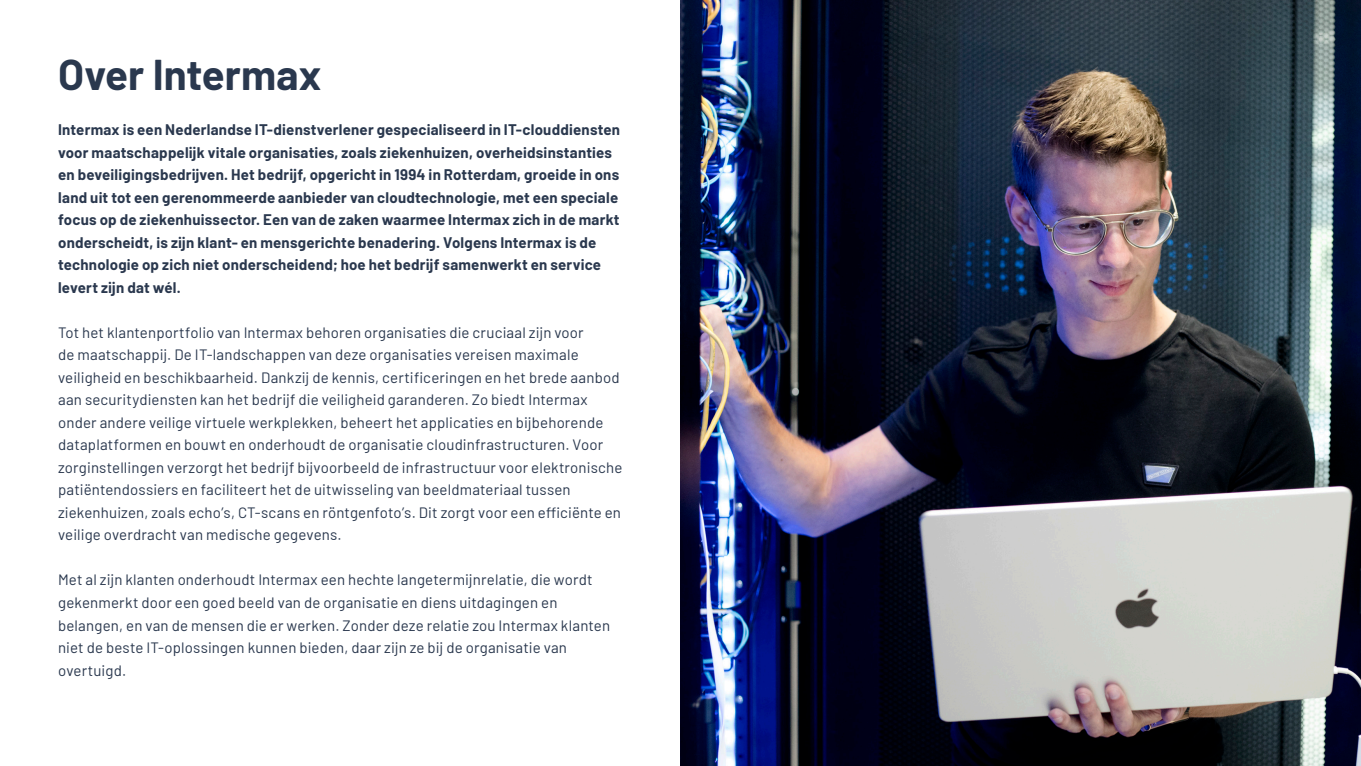
<style>
.page{position:relative;width:1361px;height:766px;background:#fff}
.page>*{position:absolute;margin:0;border:0;box-sizing:border-box;transform-origin:0 0}
.t1{font:700 42px "Barlow";color:#2a384e}
.t2{font:15px/22.5px "Barlow";letter-spacing:.01em;color:#2a384e}
.t3{font:700 15px/22.5px "Barlow";letter-spacing:.015em;color:#2a384e}
</style>
<div class="page">
<img style="left:680px;top:0;width:681px;height:765px">
<p class="t1" style="left:58px;top:44px;width:265px">Over Intermax</p>
<p class="t3" style="left:58px;top:117px;width:563px">Intermax is een Nederlandse IT-dienstverlener gespecialiseerd in IT-clouddiensten voor maatschappelijk vitale organisaties, zoals ziekenhuizen, overheidsinstanties en beveiligingsbedrijven. Het bedrijf, opgericht in 1994 in Rotterdam, groeide in ons land uit tot een gerenommeerde aanbieder van cloudtechnologie, met een speciale focus op de ziekenhuissector. Een van de zaken waarmee Intermax zich in de markt onderscheidt, is zijn klant- en mensgerichte benadering. Volgens Intermax is de technologie op zich niet onderscheidend; hoe het bedrijf samenwerkt en service levert zijn dat wél.</p>
<p class="t2" style="left:58px;top:320px;width:566px">Tot het klantenportfolio van Intermax behoren organisaties die cruciaal zijn voor<br>de maatschappij. De IT-landschappen van deze organisaties vereisen maximale veiligheid en beschikbaarheid. Dankzij de kennis, certificeringen en het brede aanbod aan securitydiensten kan het bedrijf die veiligheid garanderen. Zo biedt Intermax onder andere veilige virtuele werkplekken, beheert het applicaties en bijbehorende dataplatformen en bouwt en onderhoudt de organisatie cloudinfrastructuren. Voor zorginstellingen verzorgt het bedrijf bijvoorbeeld de infrastructuur voor elektronische patiëntendossiers en faciliteert het de uitwisseling van beeldmateriaal tussen ziekenhuizen, zoals echo’s, CT-scans en röntgenfoto’s. Dit zorgt voor een efficiënte en veilige overdracht van medische gegevens.</p>
<p class="t2" style="left:58px;top:567px;width:553px">Met al zijn klanten onderhoudt Intermax een hechte langetermijnrelatie, die wordt gekenmerkt door een goed beeld van de organisatie en diens uitdagingen en belangen, en van de mensen die er werken. Zonder deze relatie zou Intermax klanten niet de beste IT-oplossingen kunnen bieden, daar zijn ze bij de organisatie van overtuigd.</p>
</div>
